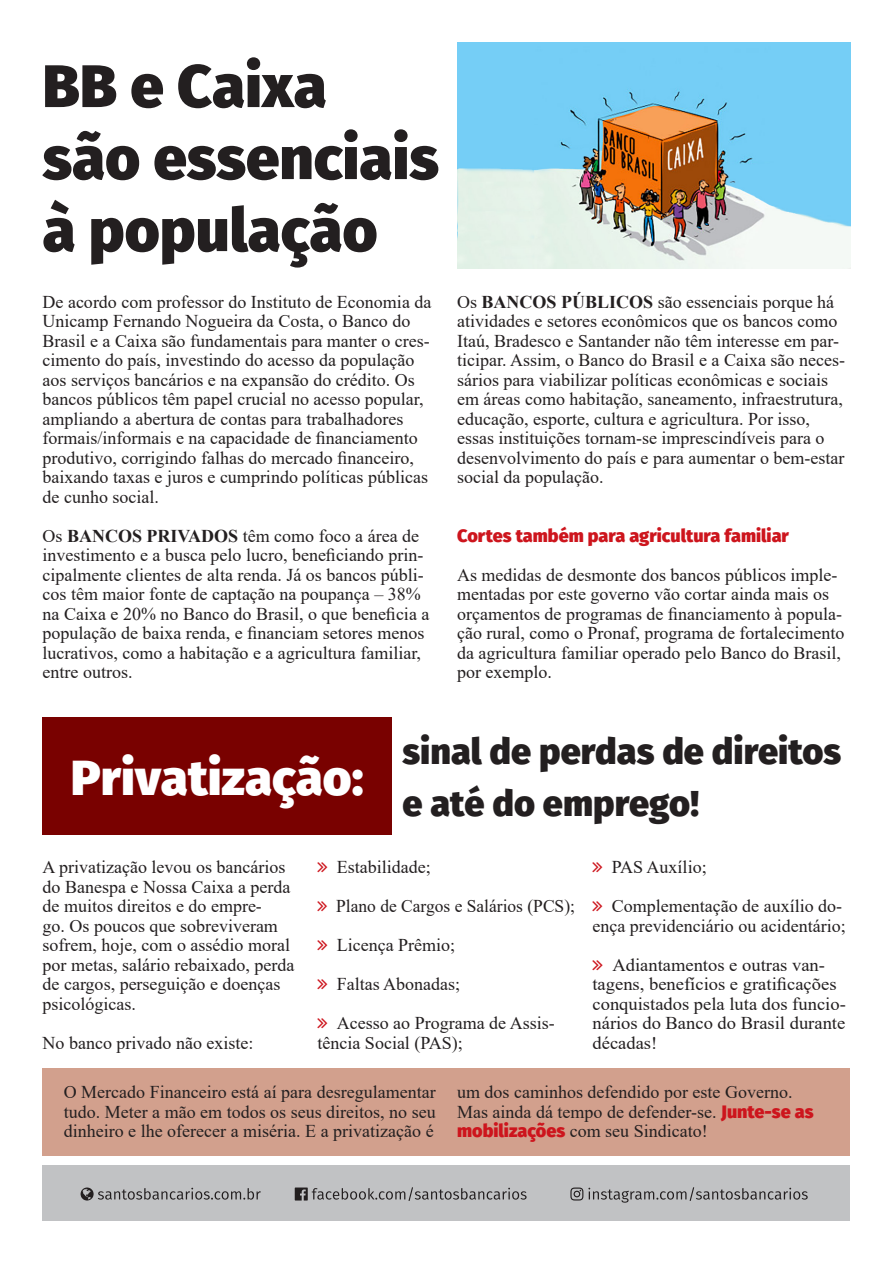
<style>
.page{position:relative;width:893px;height:1263px;background:#fff}
.page>*{position:absolute;margin:0;border:0;box-sizing:border-box;transform-origin:0 0}
.t1{font:800 60px/72px "Fira Sans";color:#231f20}
.t2{font:800 49.35px "Fira Sans";color:#fff}
.t3{font:800 36px/52.3px "Fira Sans";color:#231f20}
.texto{font:18px/19.5px "Times New Roman";color:#231f20}
.texto-2{font:800 18px "Fira Sans";color:#cd151d}
.s1{font-weight:700}
.s2{font-family:"Fira Sans";font-weight:800;color:#cd151d}
</style>
<div class="page">
<div style="left:43px;top:1165px;width:807px;height:55px;background:#c1c2c4"></div>
<svg style="left:570px;top:1187px;width:238px;height:16px"></svg>
<svg style="left:295px;top:1187px;width:232px;height:14px"></svg>
<svg style="left:81px;top:1187px;width:180px;height:13px"></svg>
<div style="left:43px;top:717px;width:349px;height:117px;background:#790100"></div>
<div style="left:43px;top:1068px;width:807px;height:87px;background:#d2a08d"></div>
<img style="left:457px;top:43px;width:393px;height:225px">
<p class="t1" style="left:43px;top:44px;width:398px">BB e Caixa são essenciais à população</p>
<p class="texto" style="left:43px;top:291px;width:390px">De acordo com professor do Instituto de Economia da Unicamp Fernando Nogueira da Costa, o Banco do Brasil e a Caixa são fundamentais para manter o cres&shy;cimento do país, investindo do acesso da população aos serviços bancários e na expansão do crédito. Os bancos públicos têm papel crucial no acesso popular, ampliando a abertura de contas para trabalhadores formais/informais e na capacidade de financiamento produtivo, corrigindo falhas do mercado financeiro, baixando taxas e juros e cumprindo políticas públicas de cunho social.</p>
<p class="texto" style="left:43px;top:525px;width:388px">Os <span class="s1">BANCOS PRIVADOS</span> têm como foco a área de investimento e a busca pelo lucro, beneficiando prin&shy;cipalmente clientes de alta renda. Já os bancos públi&shy;cos têm maior fonte de captação na poupança – 38% na Caixa e 20% no Banco do Brasil, o que beneficia a população de baixa renda, e financiam setores menos lucrativos, como a habitação e a agricultura familiar, entre outros.</p>
<p class="texto" style="left:457px;top:291px;width:389px">Os <span class="s1">BANCOS PÚBLICOS</span> são essenciais porque há atividades e setores econômicos que os bancos como Itaú, Bradesco e Santander não têm interesse em par&shy;ticipar. Assim, o Banco do Brasil e a Caixa são neces&shy;sários para viabilizar políticas econômicas e sociais em áreas como habitação, saneamento, infraestrutura, educação, esporte, cultura e agricultura. Por isso, essas instituições tornam-se imprescindíveis para o desenvolvimento do país e para aumentar o bem-estar social da população.</p>
<p class="texto-2" style="left:457px;top:519px;width:333px">Cortes também para agricultura familiar</p>
<p class="texto" style="left:457px;top:564px;width:389px">As medidas de desmonte dos bancos públicos imple&shy;mentadas por este governo vão cortar ainda mais os orçamentos de programas de financiamento à popula&shy;ção rural, como o Pronaf, programa de fortalecimento da agricultura familiar operado pelo Banco do Brasil, por exemplo.</p>
<p class="t2" style="left:71px;top:733px;width:294px">Privatização:</p>
<p class="t3" style="left:402px;top:721px;width:440px">sinal de perdas de direitos e até do emprego!</p>
<p class="texto" style="left:43px;top:857px;width:253px">A privatização levou os bancários do Banespa e Nossa Caixa a perda de muitos direitos e do empre-<br>go. Os poucos que sobreviveram sofrem, hoje, com o assédio moral por metas, salário rebaixado, perda de cargos, perseguição e doenças psicológicas.</p>
<p class="texto" style="left:43px;top:1032px;width:212px">No banco privado não existe:</p>
<p class="texto" style="left:337px;top:857px;width:95px">Estabilidade;</p>
<p class="texto" style="left:336px;top:896px;width:240px">Plano de Cargos e Salários (PCS);</p>
<p class="texto" style="left:337px;top:935px;width:120px">Licença Prêmio;</p>
<p class="texto" style="left:337px;top:974px;width:125px">Faltas Abonadas;</p>
<p class="texto" style="left:317px;top:1013px;width:239px;text-indent:19px">Acesso ao Programa de Assis&shy;tência Social (PAS);</p>
<p class="texto" style="left:612px;top:857px;width:96px">PAS Auxílio;</p>
<p class="texto" style="left:592px;top:896px;width:255px;text-align:right">Complementação de auxílio do&shy;ença previdenciário ou acidentário;</p>
<p class="texto" style="left:592px;top:954px;width:255px;text-indent:20px">Adiantamentos e outras van&shy;tagens, benefícios e gratificações conquistados pela luta dos funcio&shy;nários do Banco do Brasil durante décadas!</p>
<p class="texto" style="left:64px;top:1082px;width:373px;text-align:justify">O Mercado Financeiro está aí para desregulamentar tudo. Meter a mão em todos os seus direitos, no seu dinheiro e lhe oferecer a miséria. E a privatização é</p>
<p class="texto" style="left:457px;top:1082px;width:337px">um dos caminhos defendido por este Governo.</p>
<p class="texto" style="left:457px;top:1101px;width:358px">Mas ainda dá tempo de defender-se. <span class="s2">Junte-se as mobilizações</span> com seu Sindicato!</p>
</div>
